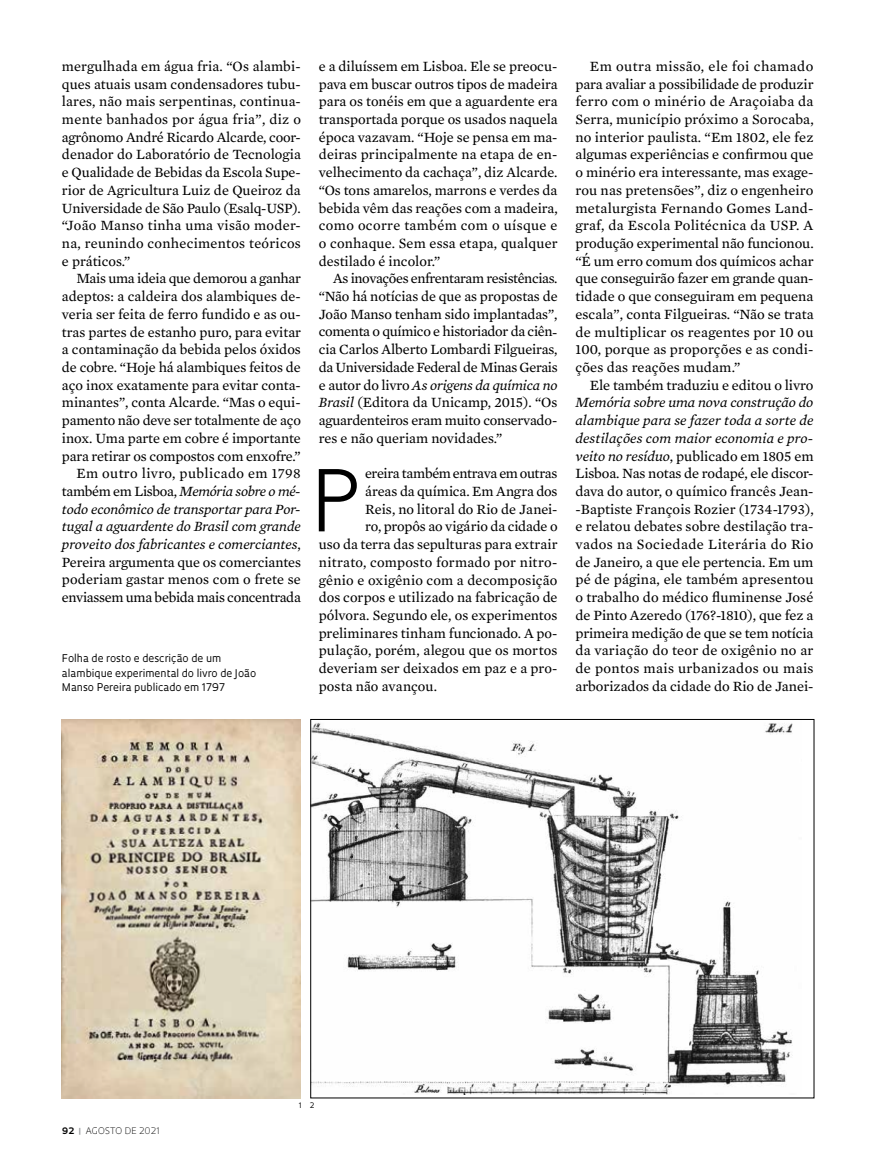
<style>
.page{position:relative;width:885px;height:1169px;background:#fff}
.page>*{position:absolute;margin:0;border:0;box-sizing:border-box;transform-origin:0 0}
.t1{font:300 87.9px "Avenir";color:#000}
.t2{font:14.4px/17.7px "Mercury Text G2";color:#000;text-align:justify}
.t3{font:14.4px "Mercury Text G2";letter-spacing:.02em;color:#000}
.t4{font:14.4px "Mercury Text G2";letter-spacing:-.03em;color:#000}
.t5{font:10.35px/14.1px "Oculum";color:#000}
.t6{font:300 8.7px "Oculum";letter-spacing:.01em;color:#000}
.t7{font:7.35px "Oculum";color:#000}
.s1{font-style:italic}
.s2{font-weight:700}
.s3{font-weight:700;color:#939598}
</style>
<div class="page">
<img style="left:312px;top:722px;width:481px;height:372px">
<img style="left:62px;top:719px;width:239px;height:379px">
<p class="t2" style="left:62px;top:56px;width:241px">mergulhada em água fria. “Os alambi&shy;ques atuais usam condensadores tubu&shy;lares, não mais serpentinas, continua&shy;mente banhados por água fria”, diz o agrônomo André Ricardo Alcarde, coor&shy;denador do Laboratório de Tecnologia e Qualidade de Bebidas da Escola Supe&shy;rior de Agricultura Luiz de Queiroz da Universidade de São Paulo (Esalq-USP). “João Manso tinha uma visão moder&shy;na, reunindo conhecimentos teóricos e práticos.”</p>
<p class="t2" style="left:62px;top:269px;width:241px;text-align:right">Mais uma ideia que demorou a ganhar adeptos: a caldeira dos alambiques de&shy;veria ser feita de ferro fundido e as ou&shy;tras partes de estanho puro, para evitar a contaminação da bebida pelos óxidos de cobre. “Hoje há alambiques feitos de aço inox exatamente para evitar conta&shy;minantes”, conta Alcarde. “Mas o equi&shy;pamento não deve ser totalmente de aço inox. Uma parte em cobre é importante para retirar os compostos com enxofre.” Em outro livro, publicado em 1798 também em Lisboa, <span class="s1">Memória sobre o mé&shy;todo econômico de transportar para Por&shy;tugal a aguardente do Brasil com grande proveito dos fabricantes e comerciantes</span>, Pereira argumenta que os comerciantes poderiam gastar menos com o frete se enviassem uma bebida mais concentrada</p>
<p class="t5" style="left:62px;top:651px;width:196px">Folha de rosto e descrição de um alambique experimental do livro de João<br>Manso Pereira publicado em 1797</p>
<p class="t2" style="left:319px;top:56px;width:240px">e a diluíssem em Lisboa. Ele se preocu&shy;pava em buscar outros tipos de madeira para os tonéis em que a aguardente era transportada porque os usados naquela época vazavam. “Hoje se pensa em ma&shy;deiras principalmente na etapa de en&shy;velhecimento da cachaça”, diz Alcarde. “Os tons amarelos, marrons e verdes da bebida vêm das reações com a madeira, como ocorre também com o uísque e o conhaque. Sem essa etapa, qualquer destilado é incolor.”</p>
<p class="t2" style="left:319px;top:269px;width:240px;text-indent:14px">As inovações enfrentaram resistências. “Não há notícias de que as propostas de João Manso tenham sido implantadas”, comenta o químico e historiador da ciên&shy;cia Carlos Alberto Lombardi Filgueiras, da Universidade Federal de Minas Gerais e autor do livro <span class="s1">As origens da química no Brasil</span> (Editora da Unicamp, 2015). “Os aguardenteiros eram muito conservado&shy;res e não queriam novidades.”</p>
<h1 class="t1" style="left:310px;top:449px;width:52px">P</h1>
<p class="t4" style="left:365px;top:463px;width:194px">ereira também entrava em outras</p>
<p class="t2" style="left:365px;top:481px;width:194px">áreas da química. Em Angra dos</p>
<p class="t2" style="left:365px;top:499px;width:194px">Reis, no litoral do Rio de Janei-</p>
<p class="t2" style="left:365px;top:517px;width:194px">ro, propôs ao vigário da cidade o</p>
<p class="t2" style="left:319px;top:534px;width:240px">uso da terra das sepulturas para extrair</p>
<p class="t3" style="left:319px;top:551px;width:240px">nitrato, composto formado por nitro-</p>
<p class="t2" style="left:319px;top:570px;width:240px">gênio e oxigênio com a decomposição</p>
<p class="t2" style="left:319px;top:588px;width:240px">dos corpos e utilizado na fabricação de</p>
<p class="t2" style="left:319px;top:605px;width:240px">pólvora. Segundo ele, os experimentos</p>
<p class="t2" style="left:319px;top:623px;width:240px">preliminares tinham funcionado. A po-</p>
<p class="t2" style="left:319px;top:641px;width:240px">pulação, porém, alegou que os mortos</p>
<p class="t2" style="left:319px;top:658px;width:240px">deveriam ser deixados em paz e a pro-</p>
<p class="t2" style="left:319px;top:676px;width:120px">posta não avançou.</p>
<p class="t2" style="left:575px;top:56px;width:240px;text-indent:14px">Em outra missão, ele foi chamado para avaliar a possibilidade de produzir ferro com o minério de Araçoiaba da Serra, município próximo a Sorocaba, no interior paulista. “Em 1802, ele fez algumas experiências e confirmou que o minério era interessante, mas exage&shy;rou nas pretensões”, diz o engenheiro metalurgista Fernando Gomes Land&shy;graf, da Escola Politécnica da USP. A produção experimental não funcionou. “É um erro comum dos químicos achar que conseguirão fazer em grande quan&shy;tidade o que conseguiram em pequena escala”, conta Filgueiras. “Não se trata de multiplicar os reagentes por 10 ou 100, porque as proporções e as condi&shy;ções das reações mudam.”</p>
<p class="t2" style="left:590px;top:375px;width:225px">Ele também traduziu e editou o livro</p>
<p class="t2" style="left:575px;top:393px;width:240px"><span class="s1">Memória sobre uma nova construção do alambique para se fazer toda a sorte de destilações com maior economia e pro&shy;veito no resíduo</span>, publicado em 1805 em Lisboa. Nas notas de rodapé, ele discor&shy;dava do autor, o químico francês Jean--Baptiste François Rozier (1734-1793), e relatou debates sobre destilação tra&shy;vados na Sociedade Literária do Rio de Janeiro, a que ele pertencia. Em um pé de página, ele também apresentou o trabalho do médico fluminense José de Pinto Azeredo (176?-1810), que fez a primeira medição de que se tem notícia da variação do teor de oxigênio no ar de pontos mais urbanizados ou mais arborizados da cidade do Rio de Janei-</p>
<p class="t6" style="left:62px;top:1124px;width:100px"><span class="s2">92</span> <span class="s3">|</span> AGOSTO DE 2021</p>
<p class="t7" style="left:299px;top:1100px;width:17px">1 2</p>
</div>
